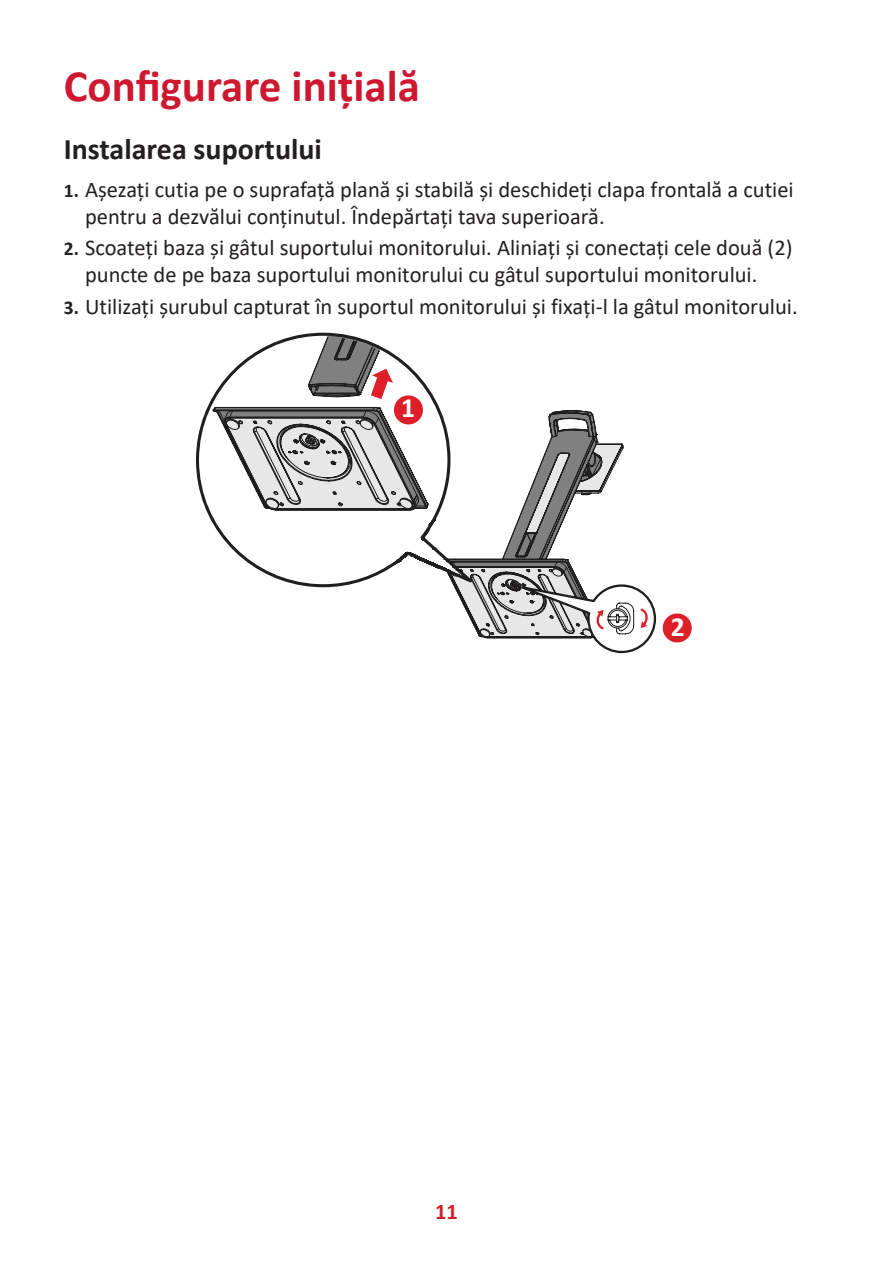
<style>
.page{position:relative;width:893px;height:1263px;background:#fff}
.page>*{position:absolute;margin:0;border:0;box-sizing:border-box;transform-origin:0 0}
.t1{font:700 45px "Calibri";color:#ce182f}
.t2{font:700 30px "Calibri";color:#231f20}
.t3{font:700 27.6px "Calibri";color:#fff}
.t4{font:22.5px/27px "Calibri";color:#231f20}
.t5{font:700 22.5px "Calibri";color:#d1232a}
.s1{font-weight:700;font-size:19.5px}
</style>
<div class="page">
<svg style="left:196px;top:333px;width:151px;height:191px"></svg>
<div style="left:663px;top:613px;width:29px;height:29px;background:#dd1f28;border-radius:50%"></div>
<svg style="left:213px;top:335px;width:444px;height:319px"></svg>
<h1 class="t1" style="left:64px;top:54px;width:358px">Configurare inițială</h1>
<h2 class="t2" style="left:64px;top:127px;width:260px">Instalarea suportului</h2>
<p class="t4" style="left:85px;top:176px;width:710px;text-indent:-21px"><span class="s1">1.</span> Așezați cutia pe o suprafață plană și stabilă și deschideți clapa frontală a cutiei pentru a dezvălui conținutul. Îndepărtați tava superioară.</p>
<p class="t4" style="left:85px;top:234px;width:709px;text-indent:-21px"><span class="s1">2.</span> Scoateți baza și gâtul suportului monitorului. Aliniați și conectați cele două (2) puncte de pe baza suportului monitorului cu gâtul suportului monitorului.</p>
<p class="t4" style="left:64px;top:292px;width:735px"><span class="s1">3.</span> Utilizați șurubul capturat în suportul monitorului și fixați-l la gâtul monitorului.</p>
<p class="t3" style="left:401px;top:389px;width:15px">1</p>
<p class="t3" style="left:671px;top:608px;width:15px">2</p>
<p class="t5" style="left:435px;top:1196px;width:24px">11</p>
</div>
